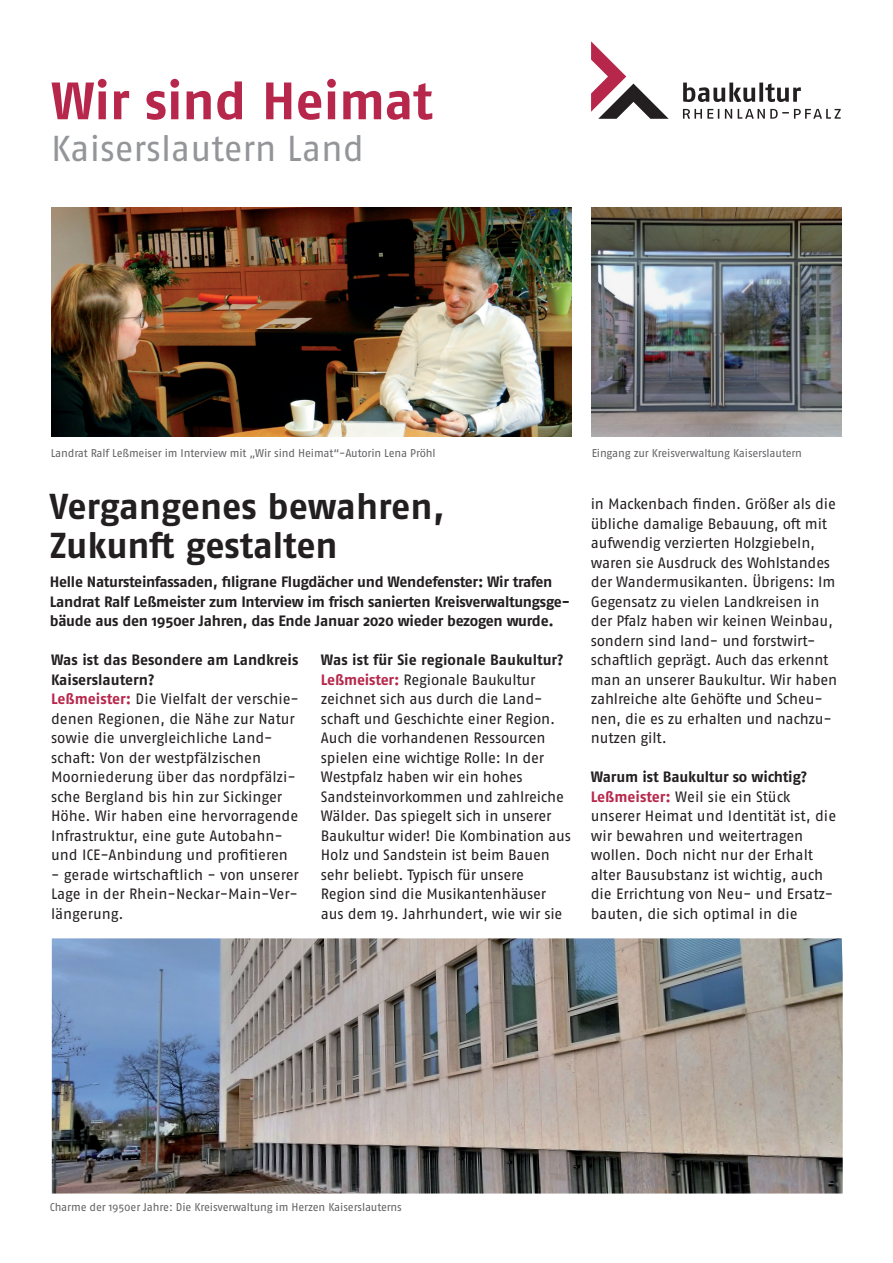
<style>
.page{position:relative;width:893px;height:1263px;background:#fff}
.page>*{position:absolute;margin:0;border:0;box-sizing:border-box;transform-origin:0 0}
.t1{font:700 52.5px "Fago OT";letter-spacing:-.005em;color:#b6274b}
.Headline{font:700 36px/39px "Fago OT";letter-spacing:-.005em;color:#231f20}
.t2{font:36px "Fago OT";letter-spacing:-.005em;color:#939598}
.Fließtext{font:15px/19.5px "Fago OT";letter-spacing:-.01em;color:#231f20}
.Vorspanntext{font:700 15px/19.5px "Fago OT";letter-spacing:-.02em;color:#231f20}
.Fließtext-2{font:700 15px "Fago OT";letter-spacing:-.01em;color:#231f20}
.Interview_1_Frage{font:700 15px "Fago OT";color:#231f20}
.Bildunterschrift{font:11.25px "Fago OT";letter-spacing:-.015em;color:#636366}
.s1{font-weight:700;color:#b6274b}
</style>
<div class="page">
<svg style="left:591px;top:41px;width:78px;height:78px"></svg>
<svg style="left:683px;top:109px;width:158px;height:10px"></svg>
<svg style="left:683px;top:83px;width:118px;height:19px"></svg>
<img style="left:51px;top:207px;width:521px;height:229px">
<img style="left:52px;top:938px;width:791px;height:255px">
<img style="left:592px;top:207px;width:250px;height:229px">
<p class="t1" style="left:51px;top:69px;width:383px">Wir sind Heimat</p>
<p class="t2" style="left:51px;top:127px;width:315px">Kaiserslautern Land</p>
<p class="Bildunterschrift" style="left:51px;top:446px;width:386px">Landrat Ralf Leßmeiser im Interview mit „Wir sind Heimat“-Autorin Lena Pröhl</p>
<p class="Headline" style="left:50px;top:487px;width:397px">Vergangenes bewahren,<br>Zukunft gestalten</p>
<p class="Vorspanntext" style="left:50px;top:572px;width:521px">Helle Natursteinfassaden, filigrane Flugdächer und Wendefenster: Wir trafen<br>Landrat Ralf Leßmeister zum Interview im frisch sanierten Kreisverwaltungsge&shy;bäude aus den 1950er Jahren, das Ende Januar 2020 wieder bezogen wurde.</p>
<p class="Interview_1_Frage" style="left:51px;top:651px;width:249px">Was ist das Besondere am Landkreis</p>
<p class="Interview_1_Frage" style="left:51px;top:671px;width:105px">Kaiserslautern?</p>
<p class="Fließtext" style="left:51px;top:689px;width:249px"><span class="s1">Leßmeister:</span> Die Vielfalt der verschie&shy;denen Regionen, die Nähe zur Natur sowie die unvergleichliche Land&shy;schaft: Von der westpfälzischen Moorniederung über das nordpfälzi&shy;sche Bergland bis hin zur Sickinger Höhe. Wir haben eine hervorragende Infrastruktur, eine gute Autobahn&shy;und ICE-Anbindung und profitieren</p>
<p class="Fließtext" style="left:51px;top:865px;width:249px;text-align:justify">- gerade wirtschaftlich - von unserer Lage in der Rhein-Neckar-Main-Ver&shy;längerung.</p>
<p class="Fließtext-2" style="left:321px;top:651px;width:244px">Was ist für Sie regionale Baukultur?</p>
<p class="Fließtext" style="left:321px;top:670px;width:252px"><span class="s1">Leßmeister:</span> Regionale Baukultur zeichnet sich aus durch die Land&shy;schaft und Geschichte einer Region.<br>Auch die vorhandenen Ressourcen spielen eine wichtige Rolle: In der Westpfalz haben wir ein hohes Sandsteinvorkommen und zahlreiche Wälder. Das spiegelt sich in unserer Baukultur wider! Die Kombination aus Holz und Sandstein ist beim Bauen sehr beliebt. Typisch für unsere Region sind die Musikantenhäuser aus dem 19. Jahrhundert, wie wir sie</p>
<p class="Bildunterschrift" style="left:592px;top:446px;width:212px">Eingang zur Kreisverwaltung Kaiserslautern</p>
<p class="Fließtext" style="left:591px;top:494px;width:248px">in Mackenbach finden. Größer als die übliche damalige Bebauung, oft mit aufwendig verzierten Holzgiebeln, waren sie Ausdruck des Wohlstandes der Wandermusikanten. Übrigens: Im Gegensatz zu vielen Landkreisen in der Pfalz haben wir keinen Weinbau, sondern sind land- und forstwirt&shy;schaftlich geprägt. Auch das erkennt man an unserer Baukultur. Wir haben zahlreiche alte Gehöfte und Scheu&shy;nen, die es zu erhalten und nachzu&shy;nutzen gilt.</p>
<p class="Fließtext-2" style="left:591px;top:768px;width:218px">Warum ist Baukultur so wichtig?</p>
<p class="Fließtext" style="left:591px;top:787px;width:247px"><span class="s1">Leßmeister:</span> Weil sie ein Stück unserer Heimat und Identität ist, die wir bewahren und weitertragen wollen. Doch nicht nur der Erhalt alter Bausubstanz ist wichtig, auch die Errichtung von Neu- und Ersatz&shy;bauten, die sich optimal in die</p>
<p class="Bildunterschrift" style="left:50px;top:1200px;width:354px">Charme der 1950er Jahre: Die Kreisverwaltung im Herzen Kaiserslauterns</p>
</div>
